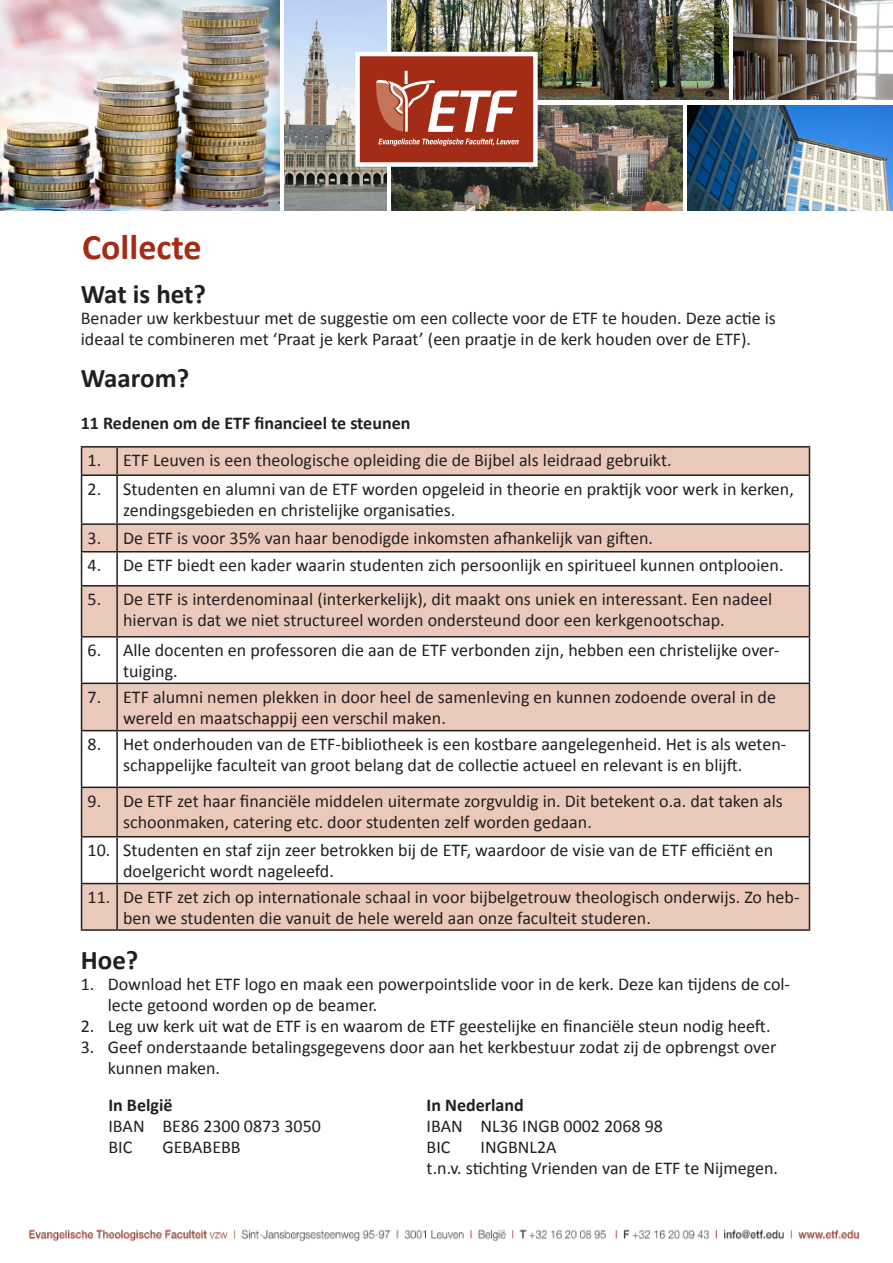
<style>
.page{position:relative;width:893px;height:1263px;background:#fff}
.page>*{position:absolute;margin:0;border:0;box-sizing:border-box;transform-origin:0 0}
.t1{font:700 36px "Calibri";color:#a32c16}
.t2{font:700 27px "Calibri";color:#231f20}
.opsomming{font:18px/21px "Calibri";color:#231f20}
.t3{font:700 18px "Calibri";color:#231f20}
</style>
<div class="page">
<img style="left:0;top:0;width:279px;height:210px">
<img style="left:284px;top:0;width:102px;height:210px">
<img style="left:734px;top:0;width:159px;height:99px">
<img style="left:391px;top:105px;width:292px;height:105px">
<img style="left:688px;top:105px;width:205px;height:105px">
<img style="left:391px;top:0;width:338px;height:99px">
<div style="left:355px;top:52px;width:183px;height:115px;background:#a32c16;border:4px solid #fff"></div>
<svg style="left:378px;top:139px;width:141px;height:7px"></svg>
<svg style="left:376px;top:71px;width:141px;height:61px"></svg>
<img style="left:29px;top:1229px;width:830px;height:13px">
<svg style="left:82px;top:448px;width:727px;height:481px;fill:#eac9ba"></svg>
<hr style="left:81px;top:446px;width:36px;height:2px;background:#231f20">
<svg style="left:81px;top:448px;width:1px;height:26px"></svg>
<hr style="left:117px;top:446px;width:693px;height:2px;background:#231f20">
<hr style="left:116px;top:448px;width:2px;height:26px;background:#231f20">
<svg style="left:809px;top:448px;width:1px;height:26px"></svg>
<hr style="left:81px;top:474px;width:36px;height:2px;background:#231f20">
<hr style="left:81px;top:476px;width:1px;height:47px;background:#231f20">
<hr style="left:117px;top:474px;width:693px;height:2px;background:#231f20">
<hr style="left:116px;top:476px;width:2px;height:47px;background:#231f20">
<hr style="left:809px;top:476px;width:1px;height:47px;background:#231f20">
<hr style="left:81px;top:523px;width:36px;height:2px;background:#231f20">
<svg style="left:81px;top:525px;width:1px;height:26px"></svg>
<hr style="left:117px;top:523px;width:693px;height:2px;background:#231f20">
<hr style="left:116px;top:525px;width:2px;height:26px;background:#231f20">
<svg style="left:809px;top:525px;width:1px;height:26px"></svg>
<hr style="left:81px;top:551px;width:36px;height:1px;background:#231f20">
<hr style="left:81px;top:552px;width:1px;height:33px;background:#231f20">
<hr style="left:117px;top:551px;width:693px;height:1px;background:#231f20">
<hr style="left:116px;top:552px;width:2px;height:33px;background:#231f20">
<hr style="left:809px;top:552px;width:1px;height:33px;background:#231f20">
<hr style="left:81px;top:585px;width:36px;height:1px;background:#231f20">
<hr style="left:81px;top:586px;width:1px;height:50px;background:#231f20">
<hr style="left:117px;top:585px;width:693px;height:1px;background:#231f20">
<hr style="left:116px;top:586px;width:2px;height:50px;background:#231f20">
<hr style="left:809px;top:586px;width:1px;height:50px;background:#231f20">
<hr style="left:81px;top:636px;width:36px;height:1px;background:#231f20">
<hr style="left:81px;top:637px;width:1px;height:45px;background:#231f20">
<hr style="left:117px;top:636px;width:693px;height:1px;background:#231f20">
<hr style="left:116px;top:637px;width:2px;height:45px;background:#231f20">
<hr style="left:809px;top:637px;width:1px;height:45px;background:#231f20">
<hr style="left:81px;top:682px;width:36px;height:2px;background:#231f20">
<hr style="left:81px;top:684px;width:1px;height:46px;background:#231f20">
<hr style="left:117px;top:682px;width:693px;height:2px;background:#231f20">
<hr style="left:116px;top:684px;width:2px;height:46px;background:#231f20">
<hr style="left:809px;top:684px;width:1px;height:46px;background:#231f20">
<hr style="left:81px;top:730px;width:36px;height:1px;background:#231f20">
<hr style="left:81px;top:731px;width:1px;height:55px;background:#231f20">
<hr style="left:117px;top:730px;width:693px;height:1px;background:#231f20">
<hr style="left:116px;top:731px;width:2px;height:55px;background:#231f20">
<hr style="left:809px;top:731px;width:1px;height:55px;background:#231f20">
<hr style="left:81px;top:786px;width:36px;height:2px;background:#231f20">
<hr style="left:81px;top:788px;width:1px;height:48px;background:#231f20">
<hr style="left:117px;top:786px;width:693px;height:2px;background:#231f20">
<hr style="left:116px;top:788px;width:2px;height:48px;background:#231f20">
<hr style="left:809px;top:788px;width:1px;height:48px;background:#231f20">
<hr style="left:81px;top:836px;width:36px;height:1px;background:#231f20">
<hr style="left:81px;top:837px;width:1px;height:46px;background:#231f20">
<hr style="left:117px;top:836px;width:693px;height:1px;background:#231f20">
<hr style="left:116px;top:837px;width:2px;height:46px;background:#231f20">
<hr style="left:809px;top:837px;width:1px;height:46px;background:#231f20">
<hr style="left:81px;top:883px;width:36px;height:1px;background:#231f20">
<hr style="left:81px;top:884px;width:1px;height:45px;background:#231f20">
<hr style="left:117px;top:883px;width:693px;height:1px;background:#231f20">
<hr style="left:116px;top:884px;width:2px;height:45px;background:#231f20">
<hr style="left:809px;top:884px;width:1px;height:45px;background:#231f20">
<hr style="left:81px;top:929px;width:36px;height:2px;background:#231f20">
<hr style="left:117px;top:929px;width:693px;height:2px;background:#231f20">
<p class="t1" style="left:82px;top:221px;width:121px">Collecte</p>
<p class="t2" style="left:81px;top:275px;width:127px">Wat is het?</p>
<p class="opsomming" style="left:81px;top:307px;width:697px">Benader uw kerkbestuur met de suggestie om een collecte voor de ETF te houden. Deze actie is ideaal te combineren met ‘Praat je kerk Paraat’ (een praatje in de kerk houden over de ETF).</p>
<p class="t2" style="left:81px;top:359px;width:110px">Waarom?</p>
<p class="t3" style="left:81px;top:410px;width:331px">11 Redenen om de ETF financieel te steunen</p>
<p class="opsomming" style="left:88px;top:449px;width:15px">1.</p>
<p class="opsomming" style="left:123px;top:449px;width:550px">ETF Leuven is een theologische opleiding die de Bijbel als leidraad gebruikt.</p>
<p class="opsomming" style="left:88px;top:478px;width:15px">2.</p>
<p class="opsomming" style="left:123px;top:478px;width:672px">Studenten en alumni van de ETF worden opgeleid in theorie en praktijk voor werk in kerken, zendingsgebieden en christelijke organisaties.</p>
<p class="opsomming" style="left:88px;top:527px;width:15px">3.</p>
<p class="opsomming" style="left:123px;top:527px;width:531px">De ETF is voor 35% van haar benodigde inkomsten afhankelijk van giften.</p>
<p class="opsomming" style="left:88px;top:554px;width:15px">4.</p>
<p class="opsomming" style="left:123px;top:554px;width:662px">De ETF biedt een kader waarin studenten zich persoonlijk en spiritueel kunnen ontplooien.</p>
<p class="opsomming" style="left:88px;top:588px;width:15px">5.</p>
<p class="opsomming" style="left:123px;top:588px;width:651px">De ETF is interdenominaal (interkerkelijk), dit maakt ons uniek en interessant. Een nadeel hiervan is dat we niet structureel worden ondersteund door een kerkgenootschap.</p>
<p class="opsomming" style="left:88px;top:639px;width:15px">6.</p>
<p class="opsomming" style="left:123px;top:639px;width:658px">Alle docenten en professoren die aan de ETF verbonden zijn, hebben een christelijke over&shy;tuiging.</p>
<p class="opsomming" style="left:88px;top:686px;width:15px">7.</p>
<p class="opsomming" style="left:123px;top:686px;width:654px">ETF alumni nemen plekken in door heel de samenleving en kunnen zodoende overal in de wereld en maatschappij een verschil maken.</p>
<p class="opsomming" style="left:88px;top:733px;width:15px">8.</p>
<p class="opsomming" style="left:123px;top:733px;width:665px">Het onderhouden van de ETF-bibliotheek is een kostbare aangelegenheid. Het is als weten&shy;schappelijke faculteit van groot belang dat de collectie actueel en relevant is en blijft.</p>
<p class="opsomming" style="left:88px;top:790px;width:15px">9.</p>
<p class="opsomming" style="left:123px;top:790px;width:661px">De ETF zet haar financiële middelen uitermate zorgvuldig in. Dit betekent o.a. dat taken als schoonmaken, catering etc. door studenten zelf worden gedaan.</p>
<p class="opsomming" style="left:88px;top:839px;width:24px">10.</p>
<p class="opsomming" style="left:123px;top:839px;width:652px">Studenten en staf zijn zeer betrokken bij de ETF, waardoor de visie van de ETF efficiënt en doelgericht wordt nageleefd.</p>
<p class="opsomming" style="left:88px;top:886px;width:24px">11.</p>
<p class="opsomming" style="left:123px;top:886px;width:678px">De ETF zet zich op internationale schaal in voor bijbelgetrouw theologisch onderwijs. Zo heb&shy;ben we studenten die vanuit de hele wereld aan onze faculteit studeren.</p>
<p class="t2" style="left:81px;top:941px;width:59px">Hoe?</p>
<p class="opsomming" style="left:108px;top:973px;width:684px;text-indent:-27px">1. Download het ETF logo en maak een powerpointslide voor in de kerk. Deze kan tijdens de col&shy;lecte getoond worden op de beamer.</p>
<p class="opsomming" style="left:81px;top:1015px;width:691px">2. Leg uw kerk uit wat de ETF is en waarom de ETF geestelijke en financiële steun nodig heeft.</p>
<p class="opsomming" style="left:108px;top:1036px;width:670px;text-indent:-27px">3. Geef onderstaande betalingsgegevens door aan het kerkbestuur zodat zij de opbrengst over kunnen maken.</p>
<p class="t3" style="left:108px;top:1092px;width:66px">In België</p>
<p class="opsomming" style="left:108px;top:1115px;width:214px">IBAN BE86 2300 0873 3050</p>
<p class="opsomming" style="left:108px;top:1136px;width:25px">BIC</p>
<p class="opsomming" style="left:162px;top:1136px;width:80px">GEBABEBB</p>
<p class="t3" style="left:427px;top:1092px;width:99px">In Nederland</p>
<p class="opsomming" style="left:427px;top:1115px;width:238px">IBAN NL36 INGB 0002 2068 98</p>
<p class="opsomming" style="left:427px;top:1136px;width:25px">BIC</p>
<p class="opsomming" style="left:481px;top:1136px;width:78px">INGBNL2A</p>
<p class="opsomming" style="left:427px;top:1157px;width:353px">t.n.v. stichting Vrienden van de ETF te Nijmegen.</p>
</div>
